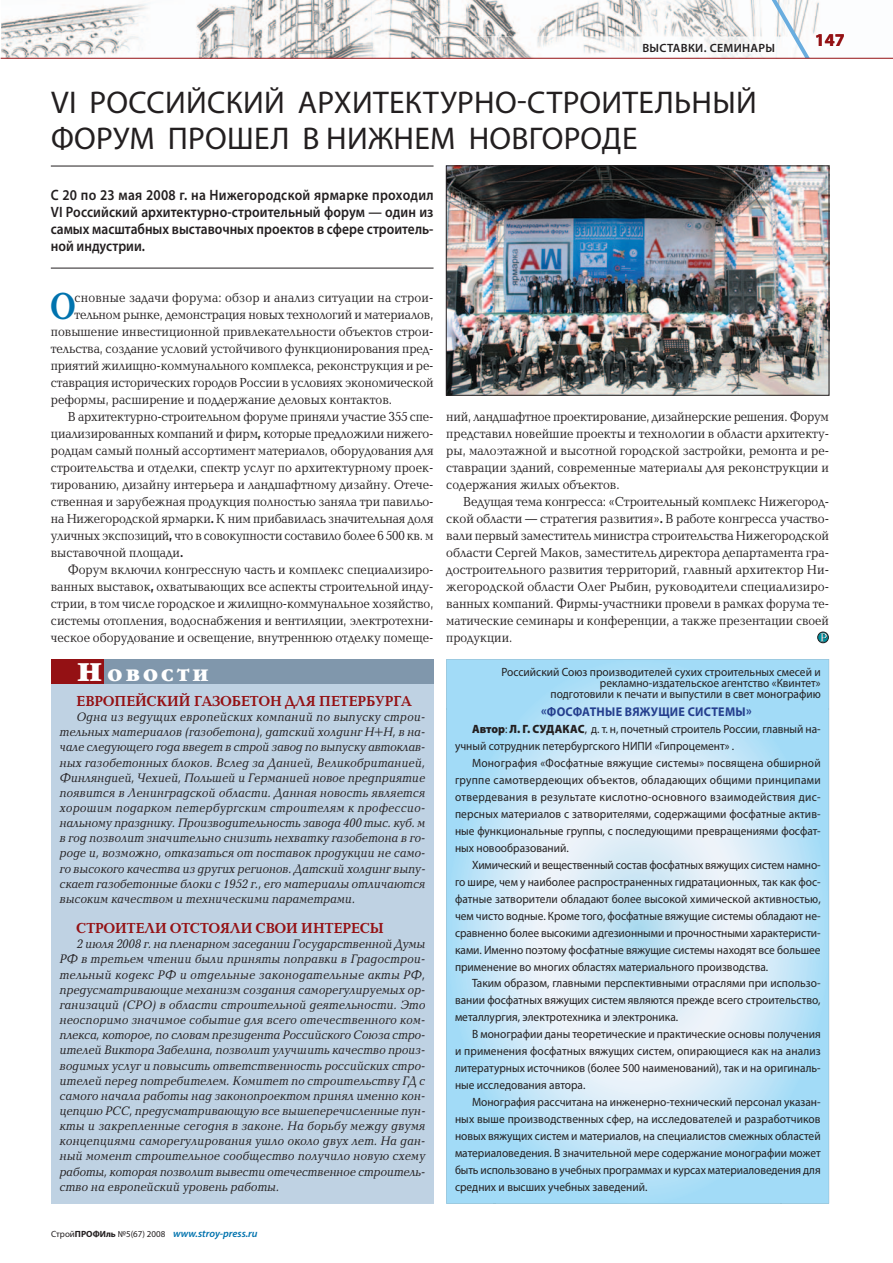
<style>
.page{position:relative;width:893px;height:1263px;background:#fff}
.page>*{position:absolute;margin:0;border:0;box-sizing:border-box;transform-origin:0 0}
.t1{font:700 38.85px "Baltica C";color:#0073ae;scale:.8 1}
.t2{font:31.5px/35.8px "Myriad Pro";letter-spacing:.01em;color:#231f20}
.t3{font:700 18px "Myriad Pro";color:#941114}
.t4{font:700 16.5px "Garamond Book C";letter-spacing:.2em;color:#fff}
.t5{font:600 15px/17px "Myriad Pro";color:#231f20;text-align:justify;scale:.9 1}
.t6{font:700 15px "Baltica C";letter-spacing:.005em;color:#941114;scale:.95 1}
.t7{font:13.5px/17px "Baltica C";color:#231f20;text-align:justify;scale:.9 1}
.t8{font:13.5px/17px "Baltica C";color:#231f20;text-align:justify;scale:.91 1}
.t9{font:italic 12.75px/15.1px "Baltica C";color:#231f20;text-align:justify;scale:.95 1}
.t10{font:700 12.75px "Myriad Pro";letter-spacing:.02em;color:#253f8e;scale:.95 1}
.t11{font:12px/17px "Myriad Pro";color:#231f20;text-align:justify;scale:.95 1}
.t12{font:600 12px "Myriad Pro";letter-spacing:.025em;color:#231f20}
.t13{font:italic 600 10.5px "Myriad Pro";color:#0073ae}
.s1{font-weight:700}
.s2{font-size:25.5px}
.s3{font-weight:900}
.s4{font-weight:400;font-style:normal;font-size:9px;color:#231f20}
.s5{font-weight:700;font-style:normal;font-size:9px;color:#231f20}
</style>
<div class="page">
<img style="left:1px;top:0;width:892px;height:58px">
<img style="left:434px;top:37px;width:328px;height:21px">
<svg style="left:762px;top:0;width:48px;height:58px"></svg>
<hr style="left:1px;top:58px;width:892px;height:1px;background:#941114">
<hr style="left:51px;top:166px;width:383px;height:1px;background:#231f20">
<div style="left:818px;top:632px;width:10px;height:11px;background:#008f9e;border-radius:50%"></div>
<div style="left:817px;top:632px;width:11px;height:11px;border:1px solid #231f20;border-radius:50%"></div>
<svg style="left:821px;top:633px;width:6px;height:9px"></svg>
<hr style="left:51px;top:268px;width:383px;height:1px;background:#231f20">
<img style="left:448px;top:168px;width:379px;height:225px">
<div style="left:446px;top:166px;width:383px;height:229px;border:1px solid #231f20"></div>
<svg style="left:446px;top:659px;width:334px;height:544px;background:#d0e9f7"></svg>
<img style="left:447px;top:659px;width:382px;height:50px">
<img style="left:447px;top:708px;width:48px;height:495px">
<img style="left:494px;top:1201px;width:288px;height:2px">
<div style="left:51px;top:676px;width:383px;height:527px;background:#bfd2e3"></div>
<div style="left:52px;top:659px;width:382px;height:25px;background:#8097ac"></div>
<div style="left:51px;top:659px;width:52px;height:25px;background:#941114"></div>
<p class="t12" style="left:642px;top:44px;width:134px">ВЫСТАВКИ. СЕМИНАРЫ</p>
<h2 class="t2" style="left:51px;top:88px;width:707px">VI РОССИЙСКИЙ АРХИТЕКТУРНО-СТРОИТЕЛЬНЫЙ<br>ФОРУМ ПРОШЕЛ В НИЖНЕМ НОВГОРОДЕ</h2>
<h3 class="t3" style="left:815px;top:33px;width:31px">147</h3>
<p class="t5" style="left:51px;top:188px;width:427px">С 20 по 23 мая 2008 г. на Нижегородской ярмарке проходил VI Российский архитектурно-строительный форум — один из самых масштабных выставочных проектов в сфере строитель&shy;ной индустрии.</p>
<h1 class="t1" style="left:51px;top:291px;width:32px">О</h1>
<p class="t7" style="left:74px;top:290px;width:400px">сновные задачи форума: обзор и анализ ситуации на строи-</p>
<p class="t7" style="left:74px;top:307px;width:400px">тельном рынке, демонстрация новых технологий и материалов,</p>
<p class="t7" style="left:51px;top:324px;width:427px">повышение инвестиционной привлекательности объектов строи-</p>
<p class="t7" style="left:51px;top:341px;width:427px">тельства, создание условий устойчивого функционирования пред-</p>
<p class="t7" style="left:51px;top:358px;width:427px">приятий жилищно-коммунального комплекса, реконструкция и ре-</p>
<p class="t7" style="left:51px;top:375px;width:427px">ставрация исторических городов России в условиях экономической</p>
<p class="t7" style="left:51px;top:392px;width:381px">реформы, расширение и поддержание деловых контактов.</p>
<p class="t7" style="left:68px;top:409px;width:408px">В архитектурно-строительном форуме приняли участие 355 спе-</p>
<p class="t7" style="left:51px;top:426px;width:427px">циализированных компаний и фирм<span class="s1">,</span> которые предложили нижего-</p>
<p class="t7" style="left:51px;top:443px;width:427px">родцам самый полный ассортимент материалов, оборудования для</p>
<p class="t7" style="left:51px;top:460px;width:427px">строительства и отделки, спектр услуг по архитектурному проек-</p>
<p class="t7" style="left:51px;top:477px;width:427px">тированию, дизайну интерьера и ландшафтному дизайну. Отече-</p>
<p class="t7" style="left:51px;top:494px;width:427px">ственная и зарубежная продукция полностью заняла три павильо-</p>
<p class="t7" style="left:51px;top:511px;width:427px">на Нижегородской ярмарки<span class="s1">.</span> К ним прибавилась значительная доля</p>
<p class="t7" style="left:51px;top:528px;width:427px">уличных экспозиций<span class="s1">,</span> что в совокупности составило более 6 500 кв. м</p>
<p class="t7" style="left:51px;top:545px;width:149px">выставочной площади<span class="s1">.</span></p>
<p class="t7" style="left:68px;top:562px;width:408px">Форум включил конгрессную часть и комплекс специализиро-</p>
<p class="t7" style="left:51px;top:579px;width:427px">ванных выставок<span class="s1">,</span> охватывающих все аспекты строительной инду-</p>
<p class="t7" style="left:51px;top:596px;width:427px">стрии, в том числе городское и жилищно-коммунальное хозяйство,</p>
<p class="t7" style="left:51px;top:613px;width:427px">системы отопления, водоснабжения и вентиляции, электротехни-</p>
<p class="t7" style="left:51px;top:630px;width:427px">ческое оборудование и освещение, внутреннюю отделку помеще-</p>
<h3 class="t4" style="left:77px;top:669px;width:133px"><span class="s2">Н</span>ОВОСТИ</h3>
<p class="t6" style="left:77px;top:695px;width:354px">ЕВРОПЕЙСКИЙ ГАЗОБЕТОН ДЛЯ ПЕТЕРБУРГА</p>
<p class="t9" style="left:60px;top:710px;width:386px;text-indent:17px">Одна из ведущих европейских компаний по выпуску строи&shy;тельных материалов (газобетона), датский холдинг Н+Н, в на&shy;чале следующего года введет в строй завод по выпуску автоклав&shy;ных газобетонных блоков. Вслед за Данией, Великобританией, Финляндией, Чехией, Польшей и Германией новое предприятие появится в Ленинградской области. Данная новость является хорошим подарком петербургским строителям к профессио&shy;нальному празднику. Производительность завода 400 тыс. куб. м в год позволит значительно снизить нехватку газобетона в го&shy;роде и, возможно, отказаться от поставок продукции не само&shy;го высокого качества из других регионов. Датский холдинг выпу&shy;скает газобетонные блоки с 1952 г., его материалы отличаются высоким качеством и техническими параметрами.</p>
<p class="t6" style="left:77px;top:922px;width:325px">СТРОИТЕЛИ ОТСТОЯЛИ СВОИ ИНТЕРЕСЫ</p>
<p class="t9" style="left:60px;top:937px;width:386px;text-indent:17px">2 июля 2008 г. на пленарном заседании Государственной Думы РФ в третьем чтении были приняты поправки в Градострои&shy;тельный кодекс РФ и отдельные законодательные акты РФ, предусматривающие механизм создания саморегулируемых ор&shy;ганизаций (СРО) в области строительной деятельности. Это неоспоримо значимое событие для всего отечественного ком&shy;плекса, которое, по словам президента Российского Союза стро&shy;ителей Виктора Забелина, позволит улучшить качество произ&shy;водимых услуг и повысить ответственность российских стро&shy;ителей перед потребителем. Комитет по строительству ГД с самого начала работы над законопроектом принял именно кон&shy;цепцию РСС, предусматривающую все вышеперечисленные пун&shy;кты и закрепленные сегодня в законе. На борьбу между двумя концепциями саморегулирования ушло около двух лет. На дан&shy;ный момент строительное сообщество получило новую схему работы, которая позволит вывести отечественное строитель&shy;ство на европейский уровень работы.</p>
<p class="t7" style="left:446px;top:409px;width:427px">ний, ландшафтное проектирование, дизайнерские решения. Форум представил новейшие проекты и технологии в области архитекту&shy;ры, малоэтажной и высотной городской застройки, ремонта и ре&shy;ставрации зданий, современные материалы для реконструкции и содержания жилых объектов.</p>
<p class="t8" style="left:446px;top:494px;width:422px;text-indent:17px">Ведущая тема конгресса: «Строительный комплекс Нижегород&shy;ской области — стратегия развития»<span class="s1">.</span> В работе конгресса участво&shy;вали первый заместитель министра строительства Нижегородской области Сергей Маков, заместитель директора департамента гра&shy;достроительного развития территорий, главный архитектор Ни&shy;жегородской области Олег Рыбин, руководители специализиро&shy;ванных компаний. Фирмы-участники провели в рамках форума те&shy;матические семинары и конференции, а также презентации своей продукции.</p>
<p class="t11" style="left:501px;top:668px;width:338px;line-height:10.9px;text-align:right">Российский Союз производителей сухих строительных смесей и рекламно-издательское агентство «Квинтет»<br>подготовили к печати и выпустили в свет монографию</p>
<p class="t10" style="left:541px;top:707px;width:223px">«ФОСФАТНЫЕ ВЯЖУЩИЕ СИСТЕМЫ»</p>
<p class="t11" style="left:455px;top:722px;width:386px;text-indent:17px"><span class="s3">Автор</span>: <span class="s3">Л. Г. СУДАКАС</span>, д. т. н, почетный строитель России, главный на&shy;учный сотрудник петербургского НИПИ «Гипроцемент» .</p>
<p class="t11" style="left:455px;top:756px;width:386px;text-indent:17px">Монография «Фосфатные вяжущие системы» посвящена обширной группе самотвердеющих объектов, обладающих общими принципами отвердевания в результате кислотно-основного взаимодействия дис&shy;персных материалов с затворителями, содержащими фосфатные актив&shy;ные функциональные группы, с последующими превращениями фосфат&shy;ных новообразований.</p>
<p class="t11" style="left:455px;top:858px;width:386px;text-indent:17px">Химический и вещественный состав фосфатных вяжущих систем намно&shy;го шире, чем у наиболее распространенных гидратационных, так как фос&shy;фатные затворители обладают более высокой химической активностью, чем чисто водные. Кроме того, фосфатные вяжущие системы обладают не&shy;сравненно более высокими адгезионными и прочностными характеристи&shy;ками. Именно поэтому фосфатные вяжущие системы находят все большее применение во многих областях материального производства.</p>
<p class="t11" style="left:455px;top:976px;width:386px;text-indent:17px">Таким образом, главными перспективными отраслями при использо&shy;вании фосфатных вяжущих систем являются прежде всего строительство, металлургия, электротехника и электроника.</p>
<p class="t11" style="left:455px;top:1027px;width:386px;text-indent:17px">В монографии даны теоретические и практические основы получения и применения фосфатных вяжущих систем, опирающиеся как на анализ литературных источников (более 500 наименований), так и на оригиналь&shy;ные исследования автора.</p>
<p class="t11" style="left:455px;top:1095px;width:386px;text-indent:17px">Монография рассчитана на инженерно-технический персонал указан&shy;ных выше производственных сфер, на исследователей и разработчиков новых вяжущих систем и материалов, на специалистов смежных областей материаловедения. В значительной мере содержание монографии может быть использовано в учебных программах и курсах материаловедения для средних и высших учебных заведений.</p>
<p class="t13" style="left:51px;top:1230px;width:208px"><span class="s4">Cтрой</span><span class="s5">ПРОФИль</span> <span class="s4">№5(67) 2008</span> www.stroy-press.ru</p>
</div>
